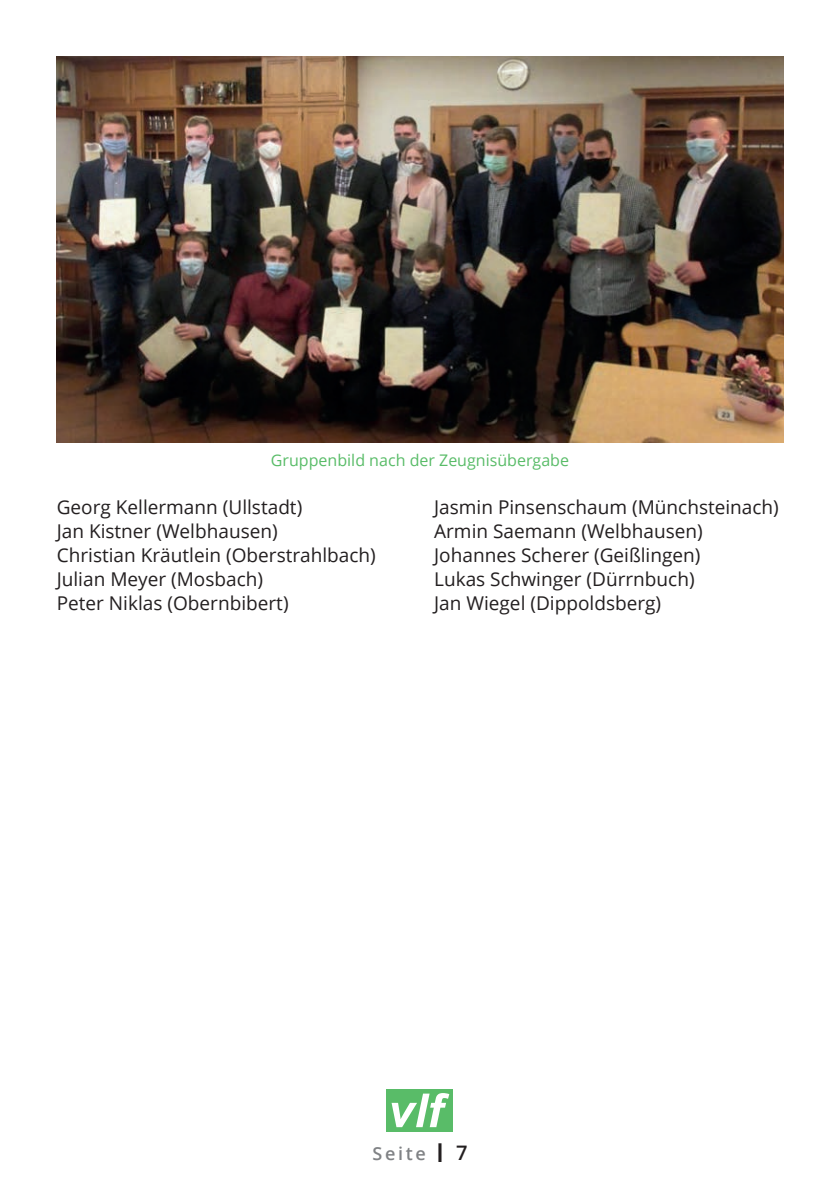
<style>
.page{position:relative;width:840px;height:1191px;background:#fff}
.page>*{position:absolute;margin:0;border:0;box-sizing:border-box;transform-origin:0 0}
.t1{font:19px/24px "Open Sans";color:#231f20}
.t2{font:600 18px "Open Sans";letter-spacing:.15em;color:#808285}
.t3{font:16px "Open Sans";color:#59bc68}
.s1{font-size:26px;color:#231f20}
.s2{font-size:20px;color:#231f20}
</style>
<div class="page">
<div style="left:386px;top:1089px;width:67px;height:42px;background:#59bc68"></div>
<svg style="left:391px;top:1093px;width:58px;height:34px"></svg>
<img style="left:57px;top:57px;width:725px;height:385px">
<p class="t3" style="left:271px;top:449px;width:299px">Gruppenbild nach der Zeugnisübergabe</p>
<p class="t1" style="left:57px;top:495px;width:320px">Georg Kellermann (Ullstadt)<br>Jan Kistner (Welbhausen)<br>Christian Kräutlein (Oberstrahlbach)<br>Julian Meyer (Mosbach)<br>Peter Niklas (Obernbibert)</p>
<p class="t1" style="left:434px;top:495px;width:346px">Jasmin Pinsenschaum (Münchsteinach)<br>Armin Saemann (Welbhausen)<br>Johannes Scherer (Geißlingen)<br>Lukas Schwinger (Dürrnbuch)<br>Jan Wiegel (Dippoldsberg)</p>
<p class="t2" style="left:372px;top:1140px;width:97px">Seite <span class="s1">I</span> <span class="s2">7</span></p>
</div>
